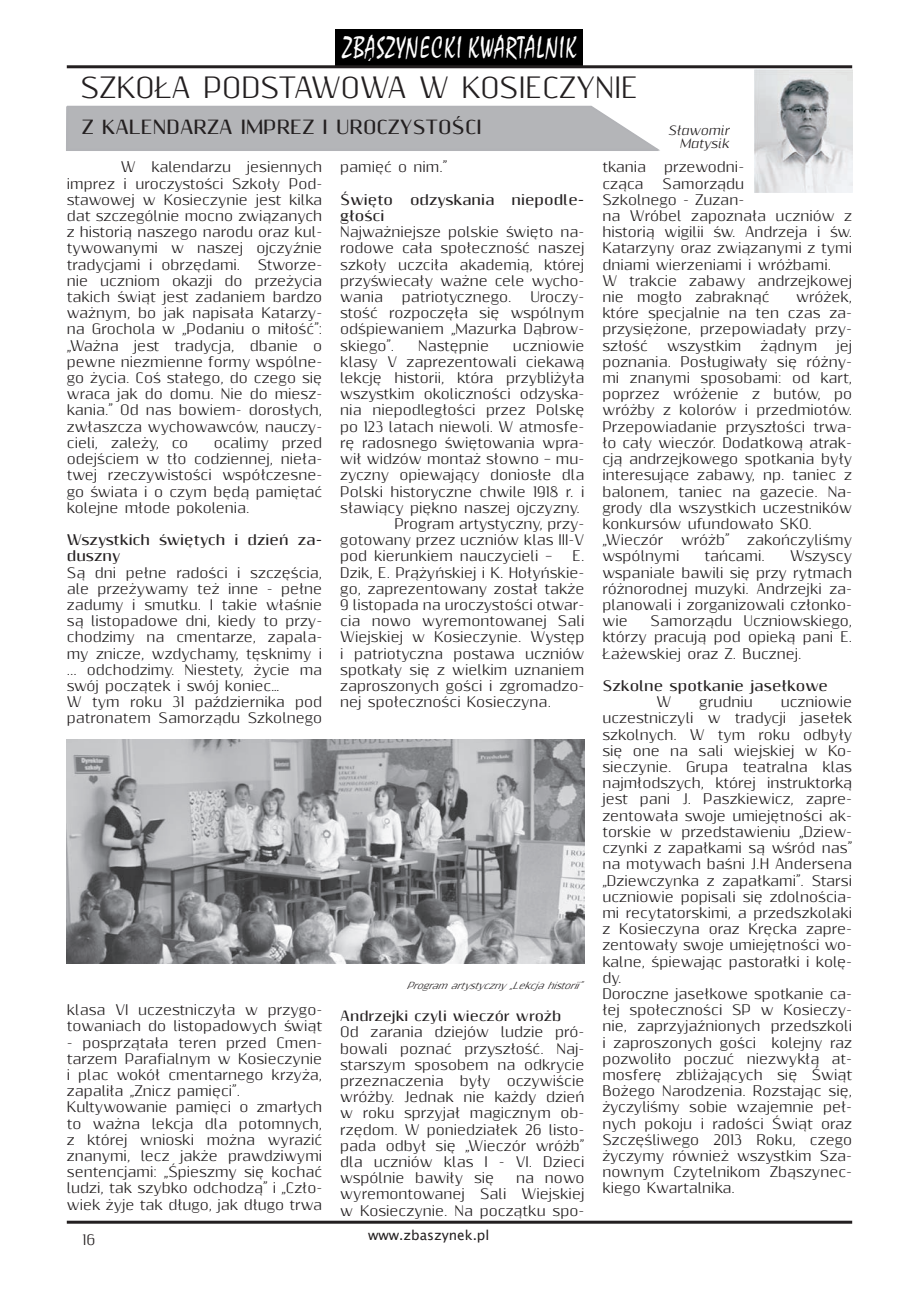
<style>
.page{position:relative;width:919px;height:1289px;background:#fff}
.page>*{position:absolute;margin:0;border:0;box-sizing:border-box;transform-origin:0 0}
.t1{font:29.7px "Staccato 222 BT";color:#fff;scale:.73 1}
.t2{font:27px "Resagnicto";color:#231f20}
.t3{font:700 18px "Resagnicto";color:#231f20}
.t4{font:13.5px/16.2px "Resagnicto";color:#231f20;text-align:justify}
.t5{font:700 13.5px/16.2px "Resagnicto";color:#231f20}
.t6{font:13.5px "Lucida Sans Unicode";color:#231f20}
.t7{font:700 13.05px "Resagnicto";color:#231f20}
.t8{font:italic 12px/13.5px "Resagnicto";color:#231f20;text-align:right}
.t9{font:italic 9px "Resagnicto";color:#231f20}
</style>
<div class="page">
<hr style="left:67px;top:1220px;width:785px;height:3px;background:#231f20">
<div style="left:335px;top:29px;width:248px;height:38px;background:#000"></div>
<hr style="left:67px;top:65px;width:785px;height:3px;background:#231f20">
<svg style="left:66px;top:105px;width:594px;height:46px;background:#b8b9bc"></svg>
<img style="left:754px;top:70px;width:98px;height:122px">
<img style="left:67px;top:739px;width:517px;height:224px">
<h1 class="t1" style="left:342px;top:30px;width:323px">ZBASZYNECKI KWARTALNIK</h1>
<h2 class="t2" style="left:80px;top:70px;width:559px">SZKOŁA PODSTAWOWA W KOSIECZYNIE</h2>
<h3 class="t3" style="left:82px;top:116px;width:401px">Z KALENDARZA IMPREZ I UROCZYSTOŚ CI</h3>
<p class="t4" style="left:67px;top:159px;width:257px;text-indent:54px">W kalendarzu jesiennych imprez i uroczystości Szkoły Pod&shy;stawowej w Kosieczynie jest kilka dat szczególnie mocno związanych z historią naszego narodu oraz kul&shy;tywowanymi w naszej ojczyźnie tradycjami i obrzędami.</p>
<p class="t8" style="left:668px;top:124px;width:63px">Sławomir<br>Matysik</p>
<p class="t4" style="left:340px;top:159px;width:108px">pamięć o nim.”</p>
<p class="t5" style="left:340px;top:192px;width:245px">Święto odzyskania niepodle&shy;głości</p>
<p class="t4" style="left:340px;top:224px;width:245px">Najważniejsze polskie święto na&shy;rodowe cała społeczność naszej szkoły uczciła akademią, której przyświecały ważne cele wycho&shy;wania</p>
<p class="t4" style="left:602px;top:159px;width:45px">tkania</p>
<p class="t4" style="left:664px;top:159px;width:82px">przewodni-</p>
<p class="t4" style="left:602px;top:176px;width:43px">cząca</p>
<p class="t4" style="left:602px;top:176px;width:251px;text-align:left;text-indent:60px">Samorządu<br>Szkolnego - Zuzan-<br>na Wróbel zapoznała uczniów z historią wigilii św. Andrzeja i św.<br>Katarzyny oraz związanymi z tymi dniami wierzeniami i wróżbami.<br>W trakcie zabawy andrzejkowej nie mogło zabraknąć</p>
<p class="t4" style="left:67px;top:257px;width:257px;text-indent:191px">Stworze&shy;nie uczniom okazji do przeżycia takich świąt jest zadaniem bardzo ważnym, bo jak napisała Katarzy&shy;na Grochola w „Podaniu o miłość”: „Ważna jest tradycja, dbanie o pewne niezmienne formy wspólne&shy;go życia. Coś stałego, do czego się wraca jak do domu. Nie do miesz&shy;kania.” Od nas bowiem- dorosłych, zwłaszcza wychowawców, nauczy&shy;cieli, zależy, co</p>
<p class="t4" style="left:340px;top:289px;width:245px;text-indent:190px">Uroczy&shy;stość rozpoczęła się wspólnym odśpiewaniem „Mazurka Dąbrow&shy;skiego”.</p>
<p class="t4" style="left:402px;top:289px;width:111px">patriotycznego.</p>
<p class="t4" style="left:602px;top:289px;width:251px;text-indent:194px">wróżek, które specjalnie na ten czas za&shy;przysiężone, przepowiadały przy&shy;szłość</p>
<p class="t4" style="left:418px;top:338px;width:72px">Następnie</p>
<p class="t4" style="left:513px;top:338px;width:73px">uczniowie</p>
<p class="t4" style="left:340px;top:354px;width:245px">klasy V zaprezentowali ciekawą</p>
<p class="t4" style="left:340px;top:370px;width:245px">lekcję historii, która przybliżyła</p>
<p class="t4" style="left:340px;top:386px;width:245px">wszystkim okoliczności odzyska-</p>
<p class="t4" style="left:340px;top:402px;width:245px">nia niepodległości przez Polskę</p>
<p class="t4" style="left:340px;top:419px;width:245px">po 123 latach niewoli. W atmosfe-</p>
<p class="t4" style="left:340px;top:435px;width:245px">rę radosnego świętowania wpra-</p>
<p class="t4" style="left:340px;top:451px;width:245px">wił widzów montaż słowno – mu-</p>
<p class="t4" style="left:340px;top:467px;width:245px">zyczny opiewający doniosłe dla</p>
<p class="t4" style="left:340px;top:483px;width:245px">Polski historyczne chwile 1918 r. i</p>
<p class="t4" style="left:340px;top:500px;width:241px">sławiący piękno naszej ojczyzny.</p>
<p class="t4" style="left:394px;top:516px;width:191px">Program artystyczny, przy-</p>
<p class="t4" style="left:340px;top:532px;width:245px">gotowany przez uczniów klas III-V</p>
<p class="t4" style="left:340px;top:548px;width:213px">pod kierunkiem nauczycieli –</p>
<p class="t4" style="left:602px;top:338px;width:251px;text-align:left;text-indent:234px">jej poznania. Posługiwały się różny&shy;mi znanymi sposobami: od kart, poprzez wróżenie z butów, po wróżby z kolorów i przedmiotów.<br>Przepowiadanie przyszłości trwa&shy;ło cały wieczór. Dodatkową atrak&shy;cją andrzejkowego spotkania były interesujące zabawy, np. taniec z balonem, taniec na gazecie. Na&shy;grody dla wszystkich uczestników konkursów ufundowało SKO. „Wieczór</p>
<p class="t4" style="left:667px;top:338px;width:76px">wszystkim</p>
<p class="t4" style="left:760px;top:338px;width:58px">żądnym</p>
<p class="t4" style="left:67px;top:435px;width:257px;text-indent:147px">ocalimy przed odejściem w tło codziennej, nieła&shy;twej rzeczywistości współczesne&shy;go świata i o czym będą pamiętać kolejne młode pokolenia.</p>
<p class="t5" style="left:67px;top:532px;width:257px">Wszystkich świętych i dzień za&shy;duszny</p>
<p class="t4" style="left:67px;top:564px;width:257px;text-align:left">Są dni pełne radości i szczęścia, ale przeżywamy też inne - pełne zadumy i smutku. I takie właśnie są listopadowe dni, kiedy to przy&shy;chodzimy na cmentarze, zapala&shy;my znicze, wzdychamy, tęsknimy i ... odchodzimy. Niestety, życie ma swój początek i swój koniec…<br>W tym roku 31 października pod patronatem Samorządu Szkolnego</p>
<p class="t4" style="left:681px;top:532px;width:50px">wróżb”</p>
<p class="t4" style="left:747px;top:532px;width:106px">zakończyliśmy</p>
<p class="t4" style="left:340px;top:548px;width:245px;text-indent:232px">E.<br>Dzik, E. Prążyńskiej i K. Hołyńskie&shy;go, zaprezentowany został także 9 listopada na uroczystości otwar&shy;cia nowo wyremontowanej Sali Wiejskiej w Kosieczynie. Występ i patriotyczna postawa uczniów spotkały się z wielkim uznaniem zaproszonych gości i zgromadzo&shy;nej społeczności Kosieczyna.</p>
<p class="t4" style="left:602px;top:548px;width:79px">wspólnymi</p>
<p class="t4" style="left:704px;top:548px;width:62px">tańcami.</p>
<p class="t4" style="left:602px;top:548px;width:251px;text-indent:188px">Wszyscy wspaniale bawili się przy rytmach różnorodnej muzyki. Andrzejki za&shy;planowali i zorganizowali członko&shy;wie</p>
<p class="t4" style="left:602px;top:613px;width:251px;text-indent:48px">Samorządu Uczniowskiego, którzy pracują pod opieką pani E.<br>Łażewskiej oraz Z. Bucznej.</p>
<p class="t5" style="left:602px;top:678px;width:227px">Szkolne spotkanie jasełkowe</p>
<p class="t4" style="left:656px;top:694px;width:16px">W</p>
<p class="t4" style="left:699px;top:694px;width:55px">grudniu</p>
<p class="t4" style="left:602px;top:694px;width:251px;text-align:left;text-indent:178px">uczniowie uczestniczyli w tradycji jasełek szkolnych. W tym roku odbyły się one na sali wiejskiej w Ko&shy;sieczynie. Grupa teatralna klas najmłodszych, której instruktorką jest pani J. Paszkiewicz, zapre&shy;zentowała swoje umiejętności ak&shy;torskie w przedstawieniu „Dziew&shy;czynki z zapałkami są wśród nas” na motywach baśni J.H Andersena „Dziewczynka z zapałkami”. Starsi uczniowie popisali się zdolnościa&shy;mi recytatorskimi, a przedszkolaki z Kosieczyna oraz Kręcka zapre&shy;zentowały swoje umiejętności wo&shy;kalne, śpiewając pastorałki i kolę&shy;dy.<br>Doroczne jasełkowe spotkanie ca&shy;łej społeczności SP w Kosieczy&shy;nie, zaprzyjaźnionych przedszkoli i zaproszonych gości kolejny raz pozwoliło poczuć niezwykłą at&shy;mosferę zbliżających się Świąt<br>Bożego Narodzenia. Rozstając się, życzyliśmy sobie wzajemnie peł&shy;nych pokoju i radości Świąt oraz<br>Szczęśliwego 2013 Roku, czego życzymy również wszystkim Sza&shy;nownym Czytelnikom Zbąszynec&shy;kiego Kwartalnika.</p>
<p class="t9" style="left:406px;top:979px;width:182px">Programartystyczny„Lekcjahistorii”</p>
<p class="t4" style="left:67px;top:1002px;width:257px">klasa VI uczestniczyła w przygo&shy;towaniach do listopadowych świąt</p>
<p class="t4" style="left:67px;top:1034px;width:257px;text-align:left">- posprzątała teren przed Cmen&shy;tarzem Parafialnym w Kosieczynie i plac wokół cmentarnego krzyża, zapaliła „Znicz pamięci”.<br>Kultywowanie pamięci o zmarłych to ważna lekcja dla potomnych, z której wnioski można wyrazić znanymi, lecz jakże prawdziwymi sentencjami: „Śpieszmy się kochać ludzi, tak szybko odchodzą” i „Czło&shy;wiek żyje tak długo, jak długo trwa</p>
<p class="t7" style="left:340px;top:1007px;width:222px">Andrzejki czyli wieczór wrożb</p>
<p class="t4" style="left:340px;top:1024px;width:245px">Od zarania dziejów ludzie pró&shy;bowali poznać przyszłość. Naj&shy;starszym sposobem na odkrycie przeznaczenia były oczywiście wróżby. Jednak nie każdy dzień w roku sprzyjał magicznym ob&shy;rzędom. W poniedziałek 26 listo&shy;pada odbył się „Wieczór wróżb” dla uczniów klas I - VI. Dzieci wspólnie bawiły się</p>
<p class="t4" style="left:340px;top:1170px;width:245px;text-indent:176px">na nowo wyremontowanej Sali Wiejskiej w Kosieczynie. Na początku spo-</p>
<p class="t4" style="left:82px;top:1232px;width:14px">16</p>
<p class="t6" style="left:368px;top:1224px;width:123px">www.zbaszynek.pl</p>
</div>
